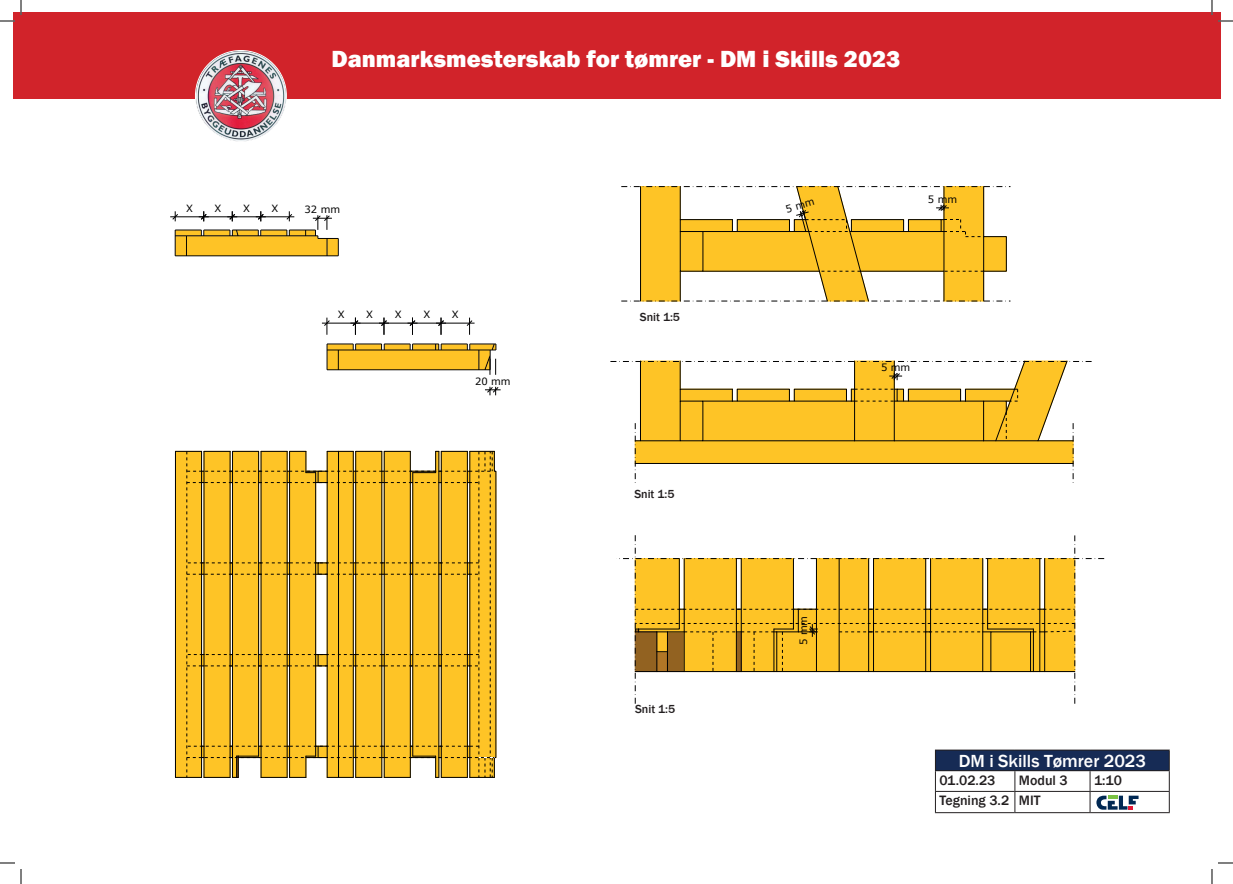
<style>
.page{position:relative;width:1233px;height:884px;background:#fff}
.page>*{position:absolute;margin:0;border:0;box-sizing:border-box;transform-origin:0 0}
.t1{font:800 24px "Franklin Gothic";color:#fff}
.t2{font:500 18px "Franklin Gothic";color:#fff}
.t3{font:500 14px "Franklin Gothic";color:#231f20}
.t4{font:500 12px "Franklin Gothic";color:#231f20}
.t5{font:10px "Verdana";color:#000001}
</style>
<div class="page">
<div style="left:12px;top:12px;width:1208px;height:87px;background:#d1232a"></div>
<img style="left:195px;top:51px;width:91px;height:89px">
<div style="left:935px;top:750px;width:234px;height:21px;background:#162b55"></div>
<hr style="left:935px;top:750px;width:80px;height:1px;background:#231f20">
<hr style="left:1015px;top:750px;width:75px;height:1px;background:#231f20">
<hr style="left:1090px;top:750px;width:79px;height:1px;background:#231f20">
<hr style="left:935px;top:770px;width:80px;height:1px;background:#231f20">
<hr style="left:1015px;top:770px;width:75px;height:1px;background:#231f20">
<hr style="left:1090px;top:770px;width:79px;height:1px;background:#231f20">
<hr style="left:935px;top:791px;width:80px;height:1px;background:#231f20">
<svg style="left:935px;top:751px;width:1px;height:61px"></svg>
<hr style="left:1015px;top:791px;width:75px;height:1px;background:#231f20">
<svg style="left:1014px;top:771px;width:1px;height:41px"></svg>
<hr style="left:1090px;top:791px;width:79px;height:1px;background:#231f20">
<svg style="left:1089px;top:771px;width:1px;height:41px"></svg>
<svg style="left:1168px;top:751px;width:1px;height:61px"></svg>
<hr style="left:935px;top:812px;width:80px;height:1px;background:#231f20">
<hr style="left:1015px;top:812px;width:75px;height:1px;background:#231f20">
<hr style="left:1090px;top:812px;width:79px;height:1px;background:#231f20">
<img style="left:174px;top:216px;width:323px;height:159px">
<svg style="left:175px;top:450px;width:322px;height:328px"></svg>
<svg style="left:170px;top:211px;width:124px;height:10px"></svg>
<svg style="left:313px;top:215px;width:19px;height:15px"></svg>
<svg style="left:322px;top:318px;width:152px;height:17px"></svg>
<hr style="left:490px;top:359px;width:1px;height:31px;background:#000001">
<hr style="left:495px;top:359px;width:1px;height:31px;background:#000001">
<svg style="left:485px;top:386px;width:15px;height:9px"></svg>
<svg style="left:610px;top:360px;width:482px;height:123px"></svg>
<svg style="left:616px;top:535px;width:488px;height:169px"></svg>
<svg style="left:1096px;top:796px;width:42px;height:14px"></svg>
<svg style="left:1218px;top:20px;width:15px;height:2px"></svg>
<svg style="left:1218px;top:862px;width:15px;height:2px"></svg>
<svg style="left:0;top:0;width:22px;height:22px"></svg>
<svg style="left:0;top:862px;width:22px;height:22px"></svg>
<svg style="left:1211px;top:0;width:1px;height:15px"></svg>
<svg style="left:1211px;top:869px;width:1px;height:15px"></svg>
<svg style="left:621px;top:186px;width:389px;height:116px"></svg>
<p class="t1" style="left:331px;top:43px;width:570px">Danmarksmesterskab for tømrer - DM i Skills 2023</p>
<p class="t5" style="left:186px;top:201px;width:8px">X</p>
<p class="t5" style="left:214px;top:201px;width:8px">X</p>
<p class="t5" style="left:243px;top:201px;width:8px">X</p>
<p class="t5" style="left:272px;top:201px;width:8px">X</p>
<p class="t5" style="left:304px;top:203px;width:37px">32 mm</p>
<p class="t5" style="left:338px;top:308px;width:8px">X</p>
<p class="t5" style="left:366px;top:308px;width:8px">X</p>
<p class="t5" style="left:395px;top:308px;width:8px">X</p>
<p class="t5" style="left:423px;top:308px;width:8px">X</p>
<p class="t5" style="left:452px;top:308px;width:8px">X</p>
<p class="t5" style="left:475px;top:374px;width:37px">20 mm</p>
<p class="t4" style="left:640px;top:309px;width:42px">Snit 1:5</p>
<p class="t4" style="left:634px;top:487px;width:42px">Snit 1:5</p>
<p class="t4" style="left:635px;top:701px;width:42px">Snit 1:5</p>
<p class="t5" style="left:928px;top:192px;width:31px">5 mm</p>
<p class="t5" style="left:881px;top:360px;width:31px">5 mm</p>
<p class="t5" style="left:796px;top:645px;width:31px;rotate:-90deg">5 mm</p>
<p class="t2" style="left:958px;top:749px;width:189px">DM i Skills Tømrer 2023</p>
<p class="t3" style="left:939px;top:771px;width:57px">01.02.23</p>
<p class="t3" style="left:1019px;top:771px;width:50px">Modul 3</p>
<p class="t3" style="left:1094px;top:771px;width:29px">1:10</p>
<p class="t3" style="left:939px;top:792px;width:103px">Tegning 3.2 MIT</p>
</div>
